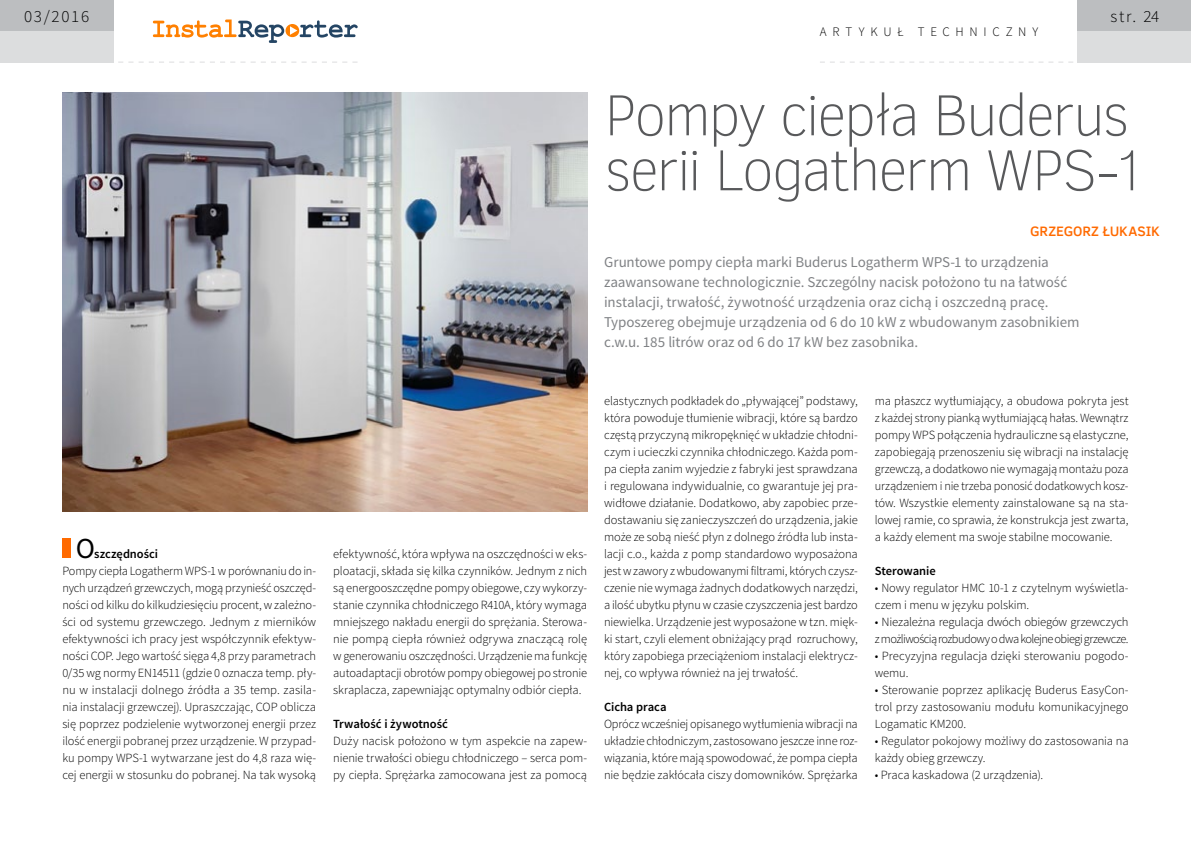
<style>
.page{position:relative;width:1191px;height:842px;background:#fff}
.page>*{position:absolute;margin:0;border:0;box-sizing:border-box;transform-origin:0 0}
.t1{font:100 59px/55px "Clear Sans";letter-spacing:-.04em;color:#58595b}
.t2{font:29px "Source Sans Pro";color:#000}
.t3{font:300 17px "Source Sans Pro";letter-spacing:.1em;color:#000}
.t4{font:15px/20px "Source Sans Pro";letter-spacing:-.005em;color:#808285}
.t5{font:500 14px "Clear Sans";letter-spacing:-.01em;color:#ff6a00}
.t6{font:300 13px "Source Sans Pro";letter-spacing:.44em;color:#000}
.t7{font:300 12.5px/17px "Source Sans Pro";letter-spacing:-.01em;color:#000;text-align:justify}
.t8{font:300 12.5px/17px "Source Sans Pro";letter-spacing:-.035em;color:#000}
.t9{font:600 12.5px "Source Sans Pro";letter-spacing:-.005em;color:#000}
</style>
<div class="page">
<div style="left:1077px;top:0;width:114px;height:31px;background:#bcbec0"></div>
<div style="left:1077px;top:31px;width:114px;height:31px;background:#dcddde"></div>
<svg style="left:153px;top:20px;width:204px;height:23px"></svg>
<div style="left:0;top:0;width:113px;height:31px;background:#bcbec0"></div>
<div style="left:0;top:31px;width:113px;height:31px;background:#dcddde"></div>
<svg style="left:108px;top:62px;width:249px;height:1px"></svg>
<svg style="left:820px;top:62px;width:263px;height:1px"></svg>
<div style="left:62px;top:538px;width:9px;height:20px;background:#ff6a00"></div>
<img style="left:63px;top:93px;width:524px;height:418px">
<h3 class="t3" style="left:24px;top:6px;width:67px">03/2016</h3>
<h3 class="t3" style="left:1110px;top:6px;width:50px">str. 24</h3>
<p class="t6" style="left:820px;top:24px;width:220px">artykuł techniczny</p>
<h1 class="t1" style="left:604px;top:87px;width:545px">Pompy ciepła Buderus serii Logatherm WPS-1</h1>
<p class="t5" style="left:1030px;top:221px;width:131px">GRZEGORZ ŁUKASIK</p>
<p class="t4" style="left:604px;top:252px;width:477px">Gruntowe pompy ciepła marki Buderus Logatherm WPS-1 to urządzenia zaawansowane technologicznie. Szczególny nacisk położono tu na łatwość instalacji, trwałość, żywotność urządzenia oraz cichą i oszczedną pracę.<br>Typoszereg obejmuje urządzenia od 6 do 10 kW z wbudowanym zasobnikiem c.w.u. 185 litrów oraz od 6 do 17 kW bez zasobnika.</p>
<h2 class="t2" style="left:76px;top:531px;width:21px">O</h2>
<p class="t9" style="left:94px;top:546px;width:65px">szczędności</p>
<p class="t7" style="left:62px;top:563px;width:255px">Pompy ciepła Logatherm WPS-1 w porównaniu do in&shy;nych urządzeń grzewczych, mogą przynieść oszczęd&shy;ności od kilku do kilkudziesięciu procent, w zależno&shy;ści od systemu grzewczego. Jednym z mierników efektywności ich pracy jest współczynnik efektyw&shy;ności COP. Jego wartość sięga 4,8 przy parametrach 0/35 wg normy EN14511 (gdzie 0 oznacza temp. pły&shy;nu w instalacji dolnego źródła a 35 temp. zasila&shy;nia instalacji grzewczej). Upraszczając, COP oblicza się poprzez podzielenie wytworzonej energii przez ilość energii pobranej przez urządzenie. W przypad&shy;ku pompy WPS-1 wytwarzane jest do 4,8 raza wię&shy;cej energii w stosunku do pobranej. Na tak wysoką</p>
<p class="t7" style="left:333px;top:546px;width:255px">efektywność, która wpływa na oszczędności w eks&shy;ploatacji, składa się kilka czynników. Jednym z nich są energooszczędne pompy obiegowe, czy wykorzy&shy;stanie czynnika chłodniczego R410A, który wymaga mniejszego nakładu energii do sprężania. Sterowa&shy;nie pompą ciepła również odgrywa znaczącą rolę w generowaniu oszczędności. Urządzenie ma funkcję autoadaptacji obrotów pompy obiegowej po stronie skraplacza, zapewniając optymalny odbiór ciepła.</p>
<p class="t9" style="left:333px;top:716px;width:116px">Trwałość i żywotność</p>
<p class="t7" style="left:333px;top:733px;width:255px">Duży nacisk położono w tym aspekcie na zapew&shy;nienie trwałości obiegu chłodniczego – serca pom&shy;py ciepła. Sprężarka zamocowana jest za pomocą</p>
<p class="t7" style="left:604px;top:393px;width:255px">elastycznych podkładek do „pływającej” podstawy, która powoduje tłumienie wibracji, które są bardzo częstą przyczyną mikropęknięć w układzie chłodni&shy;czym i ucieczki czynnika chłodniczego. Każda pom&shy;pa ciepła zanim wyjedzie z fabryki jest sprawdzana i regulowana indywidualnie, co gwarantuje jej pra&shy;widłowe działanie. Dodatkowo, aby zapobiec prze&shy;dostawaniu się zanieczyszczeń do urządzenia, jakie może ze sobą nieść płyn z dolnego źródła lub insta&shy;lacji c.o., każda z pomp standardowo wyposażona jest w zawory z wbudowanymi filtrami, których czysz&shy;czenie nie wymaga żadnych dodatkowych narzędzi, a ilość ubytku płynu w czasie czyszczenia jest bardzo niewielka. Urządzenie jest wyposażone w tzn. mięk&shy;ki start, czyli element obniżający prąd rozruchowy, który zapobiega przeciążeniom instalacji elektrycz&shy;nej, co wpływa również na jej trwałość.</p>
<p class="t9" style="left:604px;top:699px;width:64px">Cicha praca</p>
<p class="t7" style="left:604px;top:716px;width:255px">Oprócz wcześniej opisanego wytłumienia wibracji na układzie chłodniczym, zastosowano jeszcze inne roz&shy;wiązania, które mają spowodować, że pompa ciepła nie będzie zakłócała ciszy domowników. Sprężarka</p>
<p class="t7" style="left:874px;top:393px;width:255px">ma płaszcz wytłumiający, a obudowa pokryta jest z każdej strony pianką wytłumiającą hałas. Wewnątrz pompy WPS połączenia hydrauliczne są elastyczne, zapobiegają przenoszeniu się wibracji na instalację grzewczą, a dodatkowo nie wymagają montażu poza urządzeniem i nie trzeba ponosić dodatkowych kosz&shy;tów. Wszystkie elementy zainstalowane są na sta&shy;lowej ramie, co sprawia, że konstrukcja jest zwarta, a każdy element ma swoje stabilne mocowanie.</p>
<p class="t9" style="left:874px;top:563px;width:62px">Sterowanie</p>
<p class="t7" style="left:874px;top:580px;width:255px">• Nowy regulator HMC 10-1 z czytelnym wyświetla&shy;czem i menu w języku polskim.</p>
<p class="t8" style="left:874px;top:614px;width:255px">• Niezależna regulacja dwóch obiegów grzewczych z możliwością rozbudowy o dwa kolejne obiegi grzewcze.</p>
<p class="t7" style="left:874px;top:648px;width:255px">• Precyzyjna regulacja dzięki sterowaniu pogodo&shy;wemu.</p>
<p class="t7" style="left:874px;top:682px;width:255px">• Sterowanie poprzez aplikację Buderus EasyCon&shy;trol przy zastosowaniu modułu komunikacyjnego Logamatic KM200.</p>
<p class="t7" style="left:874px;top:733px;width:255px">• Regulator pokojowy możliwy do zastosowania na każdy obieg grzewczy.</p>
<p class="t7" style="left:874px;top:767px;width:170px">• Praca kaskadowa (2 urządzenia).</p>
</div>
